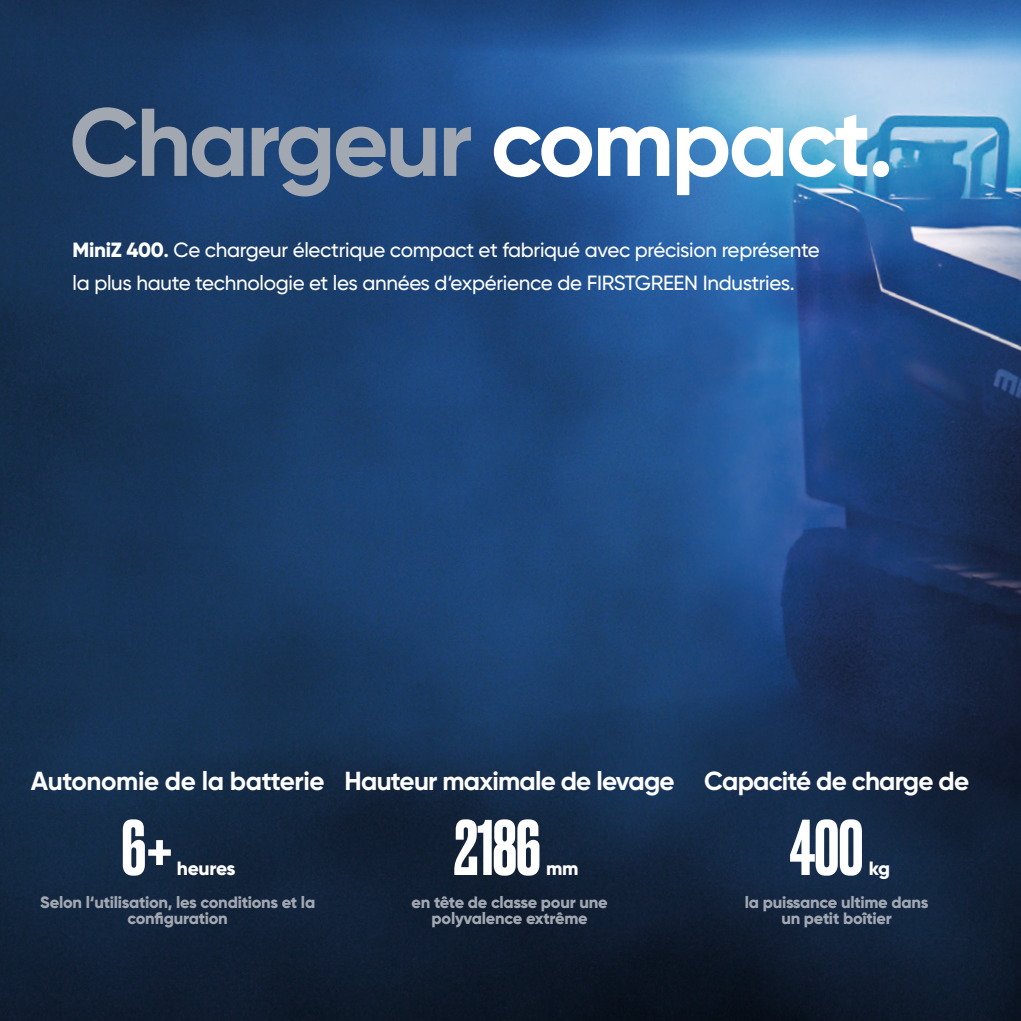
<style>
.page{position:relative;width:1021px;height:1021px;background:#fff}
.page>*{position:absolute;margin:0;border:0;box-sizing:border-box;transform-origin:0 0}
.t1{font:700 96.08px "Gilroy";letter-spacing:-.03em;color:#a2a8b1}
.t2{font:500 74.02px "Druk";letter-spacing:-.015em;color:#fff}
.t3{font:700 26.1px "Gilroy";letter-spacing:-.03em;color:#fff}
.t4{font:500 20.47px/32.6px "Gilroy";letter-spacing:-.015em;color:#fff}
.t5{font:800 19.12px "Gilroy";letter-spacing:-.015em;color:#fff}
.t6{font:800 16.43px/16.4px "Gilroy";letter-spacing:-.015em;color:#a2a8b1;text-align:center}
.s1{color:#fff}
.s2{font-weight:800}
.s3{font-weight:700}
</style>
<div class="page">
<img style="left:0;top:0;width:1020px;height:1020px">
<p class="t1" style="left:69px;top:82px;width:826px">Chargeur <span class="s1">compact.</span></p>
<p class="t4" style="left:73px;top:234px;width:748px"><span class="s2">MiniZ 400</span><span class="s3">.</span> Ce chargeur électrique compact et fabriqué avec précision représente la plus haute technologie et les années d‘expérience de FIRSTGREEN Industries.</p>
<p class="t3" style="left:31px;top:764px;width:295px">Autonomie de la batterie</p>
<p class="t2" style="left:121px;top:797px;width:52px">6 +</p>
<p class="t5" style="left:177px;top:856px;width:60px">heures</p>
<p class="t6" style="left:40px;top:893px;width:276px">Selon l‘utilisation, les conditions et la configuration</p>
<p class="t3" style="left:344px;top:764px;width:331px">Hauteur maximale de levage</p>
<p class="t2" style="left:453px;top:797px;width:88px">2186</p>
<p class="t5" style="left:546px;top:856px;width:34px">mm</p>
<p class="t6" style="left:411px;top:893px;width:198px">en tête de classe pour une</p>
<p class="t6" style="left:431px;top:910px;width:158px">polyvalence extrême</p>
<p class="t3" style="left:704px;top:764px;width:266px">Capacité de charge de</p>
<p class="t2" style="left:789px;top:797px;width:75px">400</p>
<p class="t5" style="left:868px;top:856px;width:23px">kg</p>
<p class="t6" style="left:744px;top:893px;width:185px">la puissance ultime dans un petit boîtier</p>
</div>
